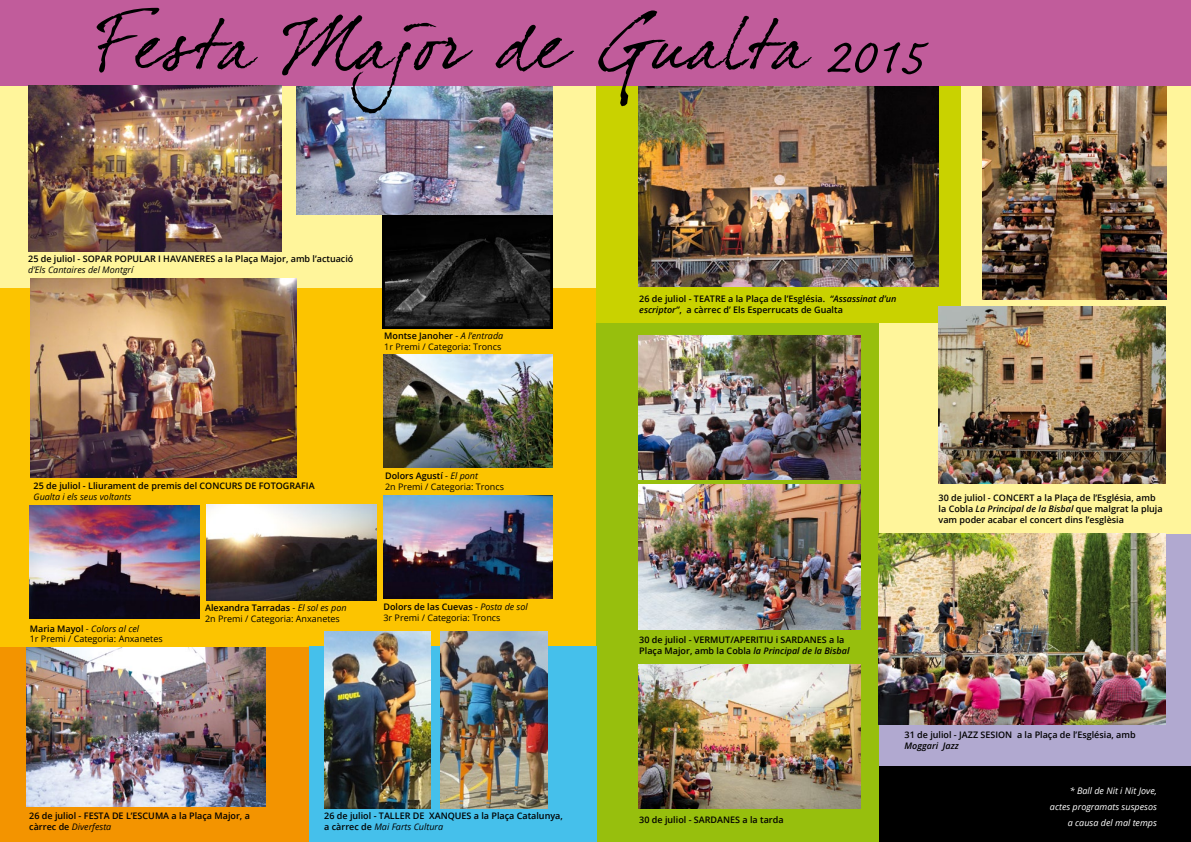
<style>
.page{position:relative;width:1191px;height:842px;background:#fff}
.page>*{position:absolute;margin:0;border:0;box-sizing:border-box;transform-origin:0 0}
.t1{font:64.9px "Caflisch Script Pro";color:#000}
.t2{font:600 9px/10.8px "Open Sans";color:#000}
.t3{font:9px/10.8px "Open Sans";color:#000}
.t4{font:italic 9px/16px "Open Sans";color:#fff;text-align:right}
.t5{font:italic 9px "Open Sans";color:#000}
.t6{font:italic 600 9px "Open Sans";color:#000}
.s1{font-weight:600}
.s2{font-style:italic}
.s3{font-weight:400;font-style:italic}
</style>
<div class="page">
<div style="left:823px;top:600px;width:368px;height:242px;background:#000"></div>
<div style="left:595px;top:85px;width:596px;height:521px;background:#fff59b"></div>
<div style="left:596px;top:323px;width:283px;height:519px;background:#97bf0d"></div>
<img style="left:982px;top:86px;width:184px;height:214px">
<div style="left:879px;top:534px;width:312px;height:231px;background:#b1a9d0"></div>
<div style="left:596px;top:82px;width:365px;height:241px;background:#c9d200"></div>
<div style="left:0;top:244px;width:595px;height:406px;background:#fcc400"></div>
<div style="left:0;top:647px;width:309px;height:195px;background:#f39400"></div>
<div style="left:0;top:85px;width:595px;height:202px;background:#fff59b"></div>
<div style="left:309px;top:646px;width:287px;height:196px;background:#45c0eb"></div>
<div style="left:0;top:0;width:1191px;height:86px;background:#c15c9b"></div>
<img style="left:31px;top:278px;width:266px;height:200px">
<img style="left:28px;top:85px;width:254px;height:166px">
<img style="left:297px;top:113px;width:255px;height:102px">
<img style="left:638px;top:86px;width:300px;height:201px">
<img style="left:97px;top:8px;width:715px;height:105px">
<img style="left:206px;top:505px;width:170px;height:95px">
<img style="left:383px;top:354px;width:170px;height:113px">
<img style="left:441px;top:631px;width:106px;height:177px">
<img style="left:30px;top:505px;width:169px;height:114px">
<img style="left:324px;top:631px;width:106px;height:177px">
<img style="left:383px;top:496px;width:170px;height:103px">
<img style="left:383px;top:215px;width:170px;height:114px">
<img style="left:26px;top:647px;width:239px;height:160px">
<img style="left:938px;top:306px;width:227px;height:177px">
<img style="left:638px;top:485px;width:222px;height:144px">
<img style="left:638px;top:664px;width:222px;height:144px">
<img style="left:638px;top:336px;width:222px;height:144px">
<img style="left:878px;top:534px;width:287px;height:190px">
<p class="t2" style="left:28px;top:253px;width:327px">25 de juliol - SOPAR POPULAR I HAVANERES a la Plaça Major, amb l’actuació</p>
<p class="t5" style="left:28px;top:263px;width:107px">d’Els Cantaires del Montgrí</p>
<p class="t3" style="left:384px;top:330px;width:121px"><span class="s1">Montse Janoher</span> - <span class="s2">A l’entrada<br></span>1r Premi / Categoria: Troncs</p>
<p class="t2" style="left:34px;top:480px;width:282px">25 de juliol - Lliurament de premis del CONCURS DE FOTOGRAFIA</p>
<p class="t5" style="left:34px;top:491px;width:99px">Gualta i els seus voltants</p>
<p class="t3" style="left:385px;top:470px;width:120px"><span class="s1">Dolors Agustí</span> - <span class="s2">El pont<br></span>2n Premi / Categoria: Troncs</p>
<p class="t3" style="left:30px;top:623px;width:134px"><span class="s1">Maria Mayol</span> - <span class="s2">Colors al cel<br></span>1r Premi / Categoria: Anxanetes</p>
<p class="t3" style="left:205px;top:602px;width:143px"><span class="s1">Alexandra Tarradas</span> - <span class="s2">El sol es pon<br></span>2n Premi / Categoria: Anxanetes</p>
<p class="t3" style="left:383px;top:601px;width:146px"><span class="s1">Dolors de las Cuevas</span> - <span class="s2">Posta de sol<br></span>3r Premi / Categoria: Troncs</p>
<p class="t2" style="left:29px;top:810px;width:222px">26 de juliol - FESTA DE L’ESCUMA a la Plaça Major, a càrrec de <span class="s3">Diverfesta</span></p>
<p class="t2" style="left:324px;top:810px;width:240px">26 de juliol - TALLER DE XANQUES a la Plaça Catalunya, a càrrec de <span class="s3">Mai Farts Cultura</span></p>
<h1 class="t1" style="left:825px;top:23px;width:98px">2015</h1>
<p class="t2" style="left:639px;top:293px;width:258px">26 de juliol - TEATRE a la Plaça de l’Església. <span class="s2">“Assassinat d’un escriptor”</span>, a càrrec d’ Els Esperrucats de Gualta</p>
<p class="t2" style="left:639px;top:634px;width:212px">30 de juliol - VERMUT/APERITIU i SARDANES a la<br>Plaça Major, amb la Cobla <span class="s2">la Principal de la Bisbal</span></p>
<p class="t2" style="left:639px;top:814px;width:146px">30 de juliol - SARDANES a la tarda</p>
<p class="t2" style="left:938px;top:492px;width:225px">30 de juliol - CONCERT a la Plaça de l’Església, amb la Cobla <span class="s2">La Principal de la Bisbal</span> que malgrat la pluja vam poder acabar el concert dins l’esglèsia</p>
<p class="t2" style="left:904px;top:729px;width:233px">31 de juliol - JAZZ SESION a la Plaça de l’Església, amb</p>
<p class="t6" style="left:904px;top:740px;width:56px">Moggari Jazz</p>
<p class="t4" style="left:1050px;top:783px;width:108px">* Ball de Nit i Nit Jove, actes programats suspesos a causa del mal temps</p>
</div>
